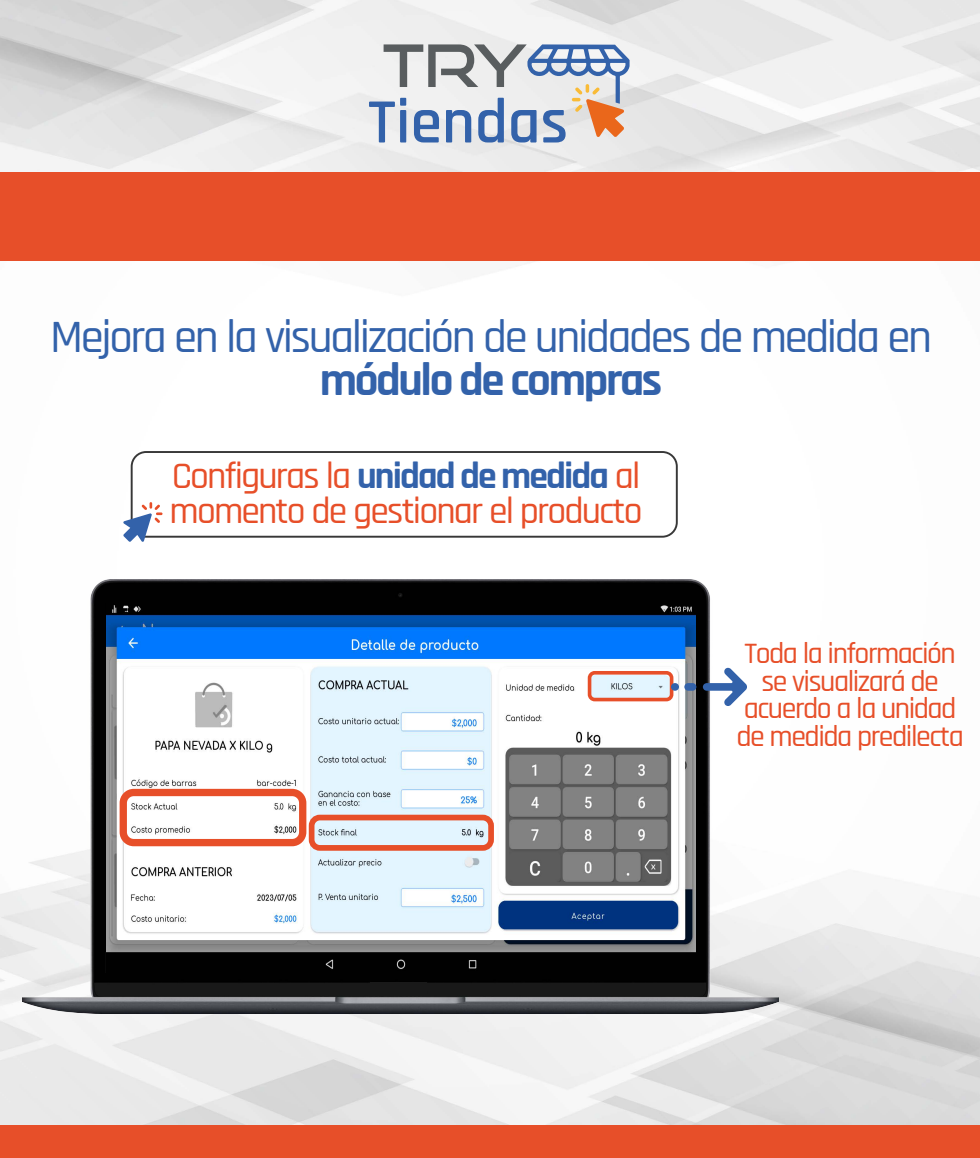
<style>
.page{position:relative;width:980px;height:1158px;background:#fff}
.page>*{position:absolute;margin:0;border:0;box-sizing:border-box;transform-origin:0 0}
.t1{font:500 46.8px "Rajdhani";letter-spacing:-.05em;color:#3362aa}
.t2{font:700 46.8px "Rajdhani";letter-spacing:-.05em;color:#3362aa}
.t3{font:500 37.72px/34.5px "Rajdhani";letter-spacing:-.05em;color:#e74f29}
.t4{font:500 29.92px/27.4px "Rajdhani";letter-spacing:-.05em;color:#e74f29;text-align:center}
.s1{font-weight:700;color:#3362aa}
</style>
<div class="page">
<img style="left:0;top:0;width:979px;height:1125px">
<div style="left:0;top:1125px;width:979px;height:32px;background:#e74f29"></div>
<svg style="left:369px;top:44px;width:260px;height:98px"></svg>
<div style="left:0;top:172px;width:979px;height:88px;background:#e74f29"></div>
<div style="left:131px;top:451px;width:546px;height:86px;border:2px solid #383838;border-radius:14px"></div>
<svg style="left:123px;top:502px;width:39px;height:40px"></svg>
<img style="left:22px;top:579px;width:756px;height:434px">
<div style="left:370px;top:982px;width:57px;height:13px;background:#191919"></div>
<img style="left:106px;top:603px;width:589px;height:372px">
<div style="left:587px;top:671px;width:86px;height:30px;border:4px solid #e74f29;border-radius:5px"></div>
<div style="left:120px;top:788px;width:186px;height:58px;border:7px solid #e74f29;border-radius:11px"></div>
<div style="left:309px;top:814px;width:185px;height:36px;border:6px solid #e74f29;border-radius:8px"></div>
<svg style="left:702px;top:667px;width:45px;height:39px"></svg>
<div style="left:684px;top:683px;width:12px;height:7px;background:#3362aa;border-radius:4px"></div>
<div style="left:671px;top:683px;width:8px;height:7px;background:#3362aa;border-radius:4px"></div>
<h1 class="t1" style="left:50px;top:310px;width:883px">Mejora en la visualización de unidades de medida en</h1>
<h1 class="t2" style="left:320px;top:351px;width:344px">módulo de compras</h1>
<p class="t3" style="left:170px;top:460px;width:474px">Configuras la <span class="s1">unidad de medida</span> al momento de gestionar el producto</p>
<p class="t4" style="left:736px;top:641px;width:229px">Toda la información se visualizará de acuerdo a la unidad de medida predilecta</p>
</div>
